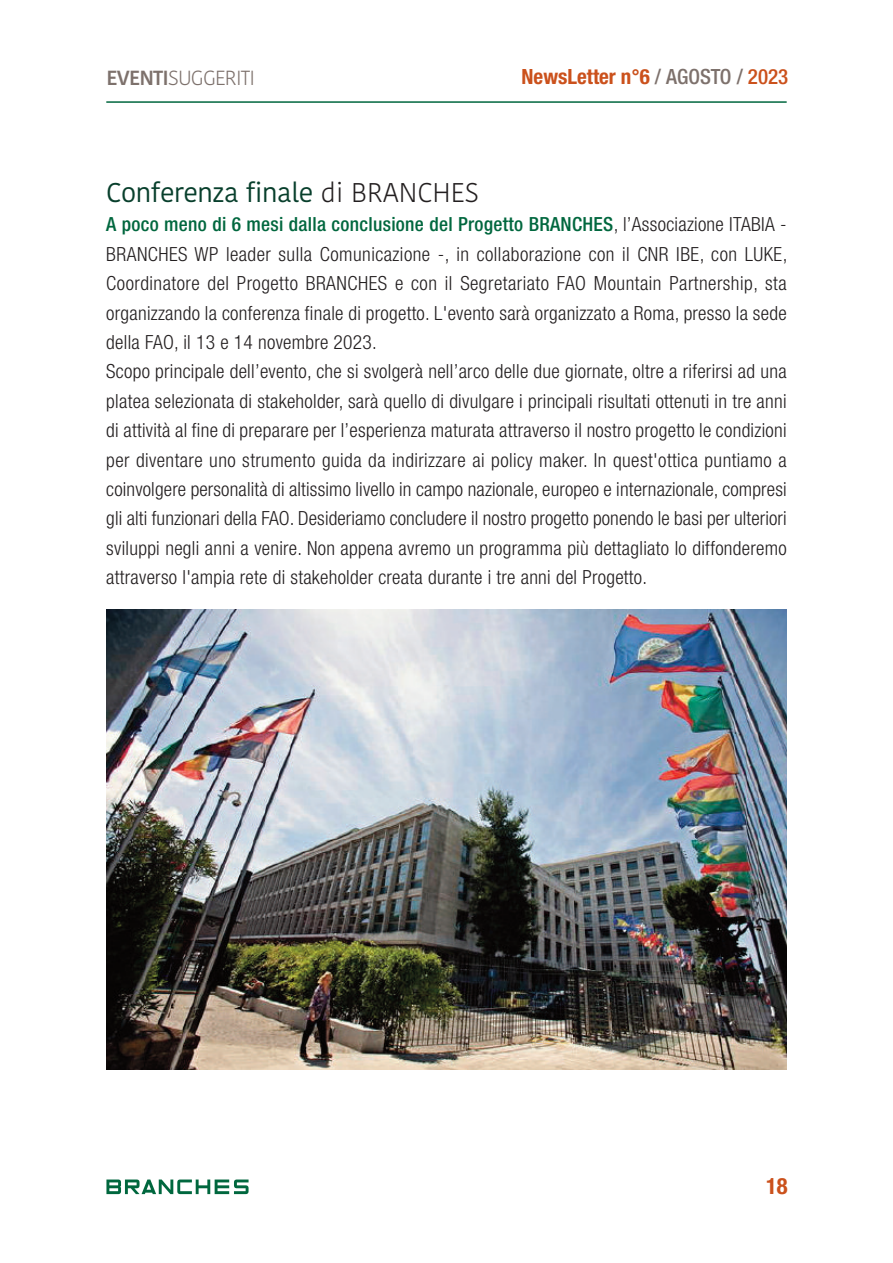
<style>
.page{position:relative;width:893px;height:1263px;background:#fff}
.page>*{position:absolute;margin:0;border:0;box-sizing:border-box;transform-origin:0 0}
.t1{font:27px "Kohinoor Bangla";letter-spacing:-.02em;color:#083f2c}
.t2{font:700 condensed 22.5px "Helvetica Neue";color:#cb511c}
.t3{font:700 condensed 21px "Helvetica Neue";color:#cb511c}
.t4{font:300 20.4px "Kohinoor Bangla";letter-spacing:-.04em;color:#7d716c}
.t5{font:300 condensed 19.5px/29.4px "Helvetica Neue";letter-spacing:.015em;color:#231f20}
.s1{font-weight:600}
.s2{font-weight:500;color:#7d716c}
.s3{font-weight:500}
.s4{font-weight:300;color:#231f20}
.s5{font-weight:500;color:#00673e}
</style>
<div class="page">
<svg style="left:106px;top:1179px;width:143px;height:15px"></svg>
<hr style="left:106px;top:101px;width:681px;height:2px;background:#00673e">
<img style="left:106px;top:609px;width:681px;height:461px">
<p class="t4" style="left:106px;top:67px;width:150px"><span class="s1">EVENTI</span>SUGGERITI</p>
<p class="t3" style="left:522px;top:69px;width:268px">NewsLetter n°6 <span class="s2">/ AGOSTO /</span> <span class="s3">2023</span></p>
<h1 class="t1" style="left:106px;top:177px;width:374px">Conferenza finale <span class="s4">di BRANCHES</span></h1>
<p class="t5" style="left:106px;top:211px;width:683px"><span class="s5">A poco meno di 6 mesi dalla conclusione del Progetto BRANCHES</span>, l’Associazione ITABIA - BRANCHES WP leader sulla Comunicazione -, in collaborazione con il CNR IBE, con LUKE, Coordinatore del Progetto BRANCHES e con il Segretariato FAO Mountain Partnership, sta organizzando la conferenza finale di progetto. L'evento sarà organizzato a Roma, presso la sede della FAO, il 13 e 14 novembre 2023.<br>Scopo principale dell’evento, che si svolgerà nell’arco delle due giornate, oltre a riferirsi ad una platea selezionata di stakeholder, sarà quello di divulgare i principali risultati ottenuti in tre anni di attività al fine di preparare per l’esperienza maturata attraverso il nostro progetto le condizioni per diventare uno strumento guida da indirizzare ai policy maker. In quest'ottica puntiamo a coinvolgere personalità di altissimo livello in campo nazionale, europeo e internazionale, compresi gli alti funzionari della FAO. Desideriamo concludere il nostro progetto ponendo le basi per ulteriori sviluppi negli anni a venire. Non appena avremo un programma più dettagliato lo diffonderemo attraverso l'ampia rete di stakeholder creata durante i tre anni del Progetto.</p>
<p class="t2" style="left:766px;top:1178px;width:23px">18</p>
</div>
